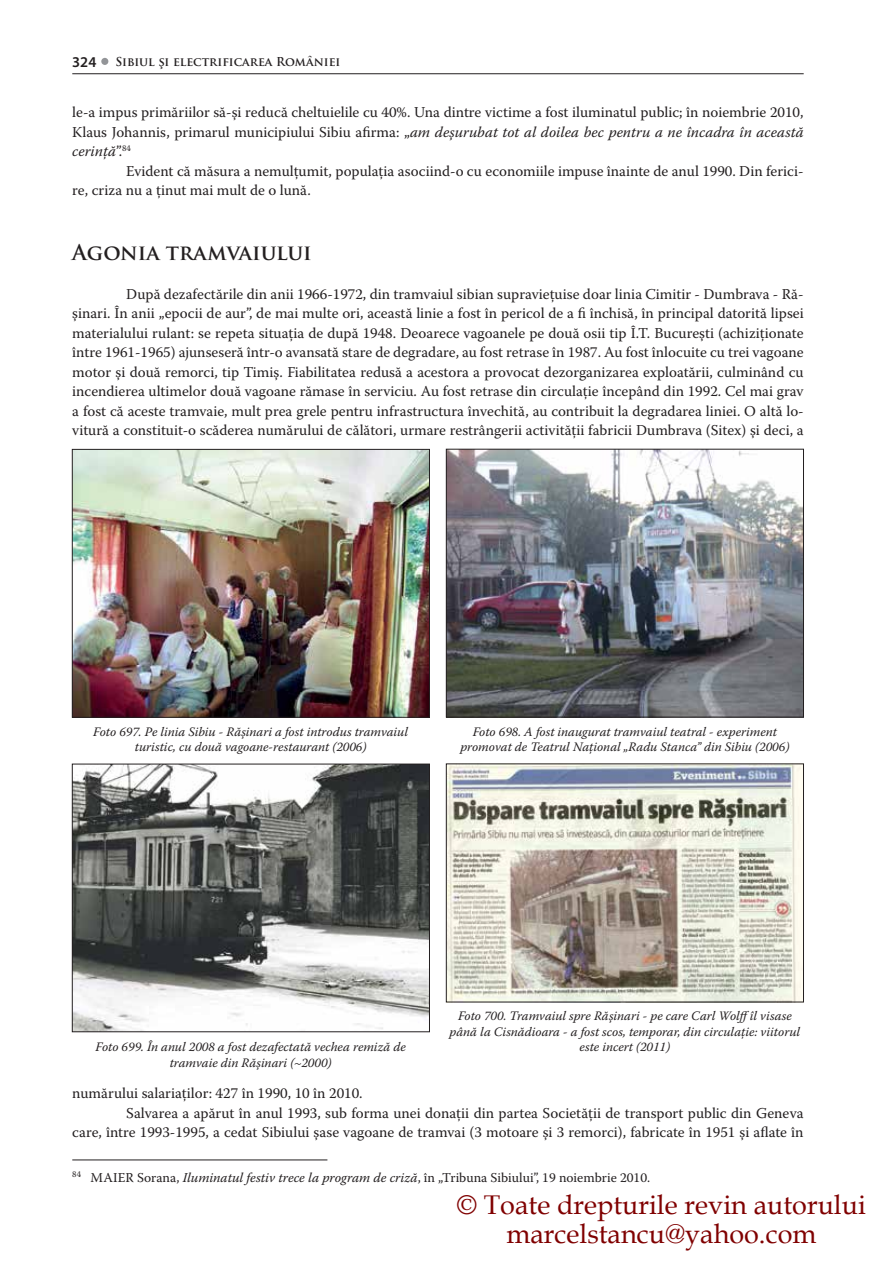
<style>
.page{position:relative;width:893px;height:1263px;background:#fff}
.page>*{position:absolute;margin:0;border:0;box-sizing:border-box;transform-origin:0 0}
.t1{font:27px/28.7px "Book Antiqua";color:#800000;text-align:center}
.t2{font:700 21px "Trajan Pro";color:#231f20}
.t3{font:15px/19.5px "Warnock Pro";color:#231f20;text-align:justify}
.t4{font:600 15px "Myriad Pro";color:#231f20}
.t5{font:13.5px "Warnock Pro";color:#231f20}
.t6{font:italic 12.9px/15.5px "Warnock Pro";color:#231f20;text-align:center}
.t7{font:700 12px "Trajan Pro";color:#231f20}
.s1{font-style:italic}
</style>
<div class="page">
<hr style="left:72px;top:73px;width:732px;height:1px;background:#231f20">
<div style="left:101px;top:58px;width:7px;height:7px;background:#939598;border-radius:50%"></div>
<hr style="left:72px;top:1159px;width:255px;height:1px;background:#231f20">
<img style="left:74px;top:766px;width:354px;height:264px">
<div style="left:72px;top:764px;width:358px;height:268px;border:1px solid #231f20"></div>
<img style="left:74px;top:451px;width:354px;height:264px">
<div style="left:72px;top:449px;width:358px;height:268px;border:1px solid #231f20"></div>
<img style="left:448px;top:451px;width:354px;height:264px">
<div style="left:446px;top:449px;width:358px;height:268px;border:1px solid #231f20"></div>
<img style="left:448px;top:766px;width:354px;height:234px">
<div style="left:446px;top:764px;width:358px;height:238px;border:1px solid #231f20"></div>
<p class="t4" style="left:72px;top:52px;width:26px">324</p>
<p class="t7" style="left:116px;top:54px;width:226px">Sibiul şi electrificarea României</p>
<p class="t3" style="left:72px;top:102px;width:733px">le-a impus primăriilor să-şi reducă cheltuielile cu 40%. Una dintre victime a fost iluminatul public; în noiembrie 2010, Klaus Johannis, primarul municipiului Sibiu afirma: „<span class="s1">am deşurubat tot al doilea bec pentru a ne încadra în această cerinţă</span>”.<sup>84</sup></p>
<p class="t3" style="left:72px;top:161px;width:733px;text-indent:54px">Evident că măsura a nemulţumit, populaţia asociind-o cu economiile impuse înainte de anul 1990. Din ferici&shy;re, criza nu a ţinut mai mult de o lună.</p>
<h2 class="t2" style="left:72px;top:239px;width:241px">Agonia tramvaiului</h2>
<p class="t3" style="left:72px;top:284px;width:733px;text-indent:54px">După dezafectările din anii 1966-1972, din tramvaiul sibian supravieţuise doar linia Cimitir - Dumbrava - Ră&shy;şinari. În anii „epocii de aur”, de mai multe ori, această linie a fost în pericol de a fi închisă, în principal datorită lipsei materialului rulant: se repeta situaţia de după 1948. Deoarece vagoanele pe două osii tip Î.T. Bucureşti (achiziţionate între 1961-1965) ajunseseră într-o avansată stare de degradare, au fost retrase în 1987. Au fost înlocuite cu trei vagoane motor şi două remorci, tip Timiş. Fiabilitatea redusă a acestora a provocat dezorganizarea exploatării, culminând cu incendierea ultimelor două vagoane rămase în serviciu. Au fost retrase din circulaţie începând din 1992. Cel mai grav a fost că aceste tramvaie, mult prea grele pentru infrastructura învechită, au contribuit la degradarea liniei. O altă lo&shy;vitură a constituit-o scăderea numărului de călători, urmare restrângerii activităţii fabricii Dumbrava (Sitex) şi deci, a</p>
<p class="t6" style="left:93px;top:723px;width:316px">Foto 697. Pe linia Sibiu - Răşinari a fost introdus tramvaiul turistic, cu două vagoane-restaurant (2006)</p>
<p class="t6" style="left:460px;top:723px;width:330px">Foto 698. A fost inaugurat tramvaiul teatral - experiment promovat de Teatrul Naţional „Radu Stanca” din Sibiu (2006)</p>
<p class="t6" style="left:96px;top:1039px;width:312px">Foto 699. În anul 2008 a fost dezafectată vechea remiză de tramvaie din Răşinari (~2000)</p>
<p class="t6" style="left:450px;top:1008px;width:352px">Foto 700. Tramvaiul spre Răşinari - pe care Carl Wolffîl visase până la Cisnădioara - a fost scos, temporar, din circulaţie: viitorul este incert (2011)</p>
<p class="t3" style="left:72px;top:1083px;width:292px">numărului salariaţilor: 427 în 1990, 10 în 2010.</p>
<p class="t3" style="left:126px;top:1103px;width:679px">Salvarea a apărut în anul 1993, sub forma unei donaţii din partea Societăţii de transport public din Geneva</p>
<p class="t3" style="left:72px;top:1122px;width:733px">care, între 1993-1995, a cedat Sibiului şase vagoane de tramvai (3 motoare şi 3 remorci), fabricate în 1951 şi aflate în</p>
<p class="t5" style="left:72px;top:1169px;width:579px"><sup>84</sup> MAIER Sorana, <span class="s1">Iluminatul festiv trece la program de criză</span>, în „Tribuna Sibiului”, 19 noiembrie 2010.</p>
<h1 class="t1" style="left:457px;top:1190px;width:411px">© Toate drepturile revin autorului marcelstancu@yahoo.com</h1>
</div>
